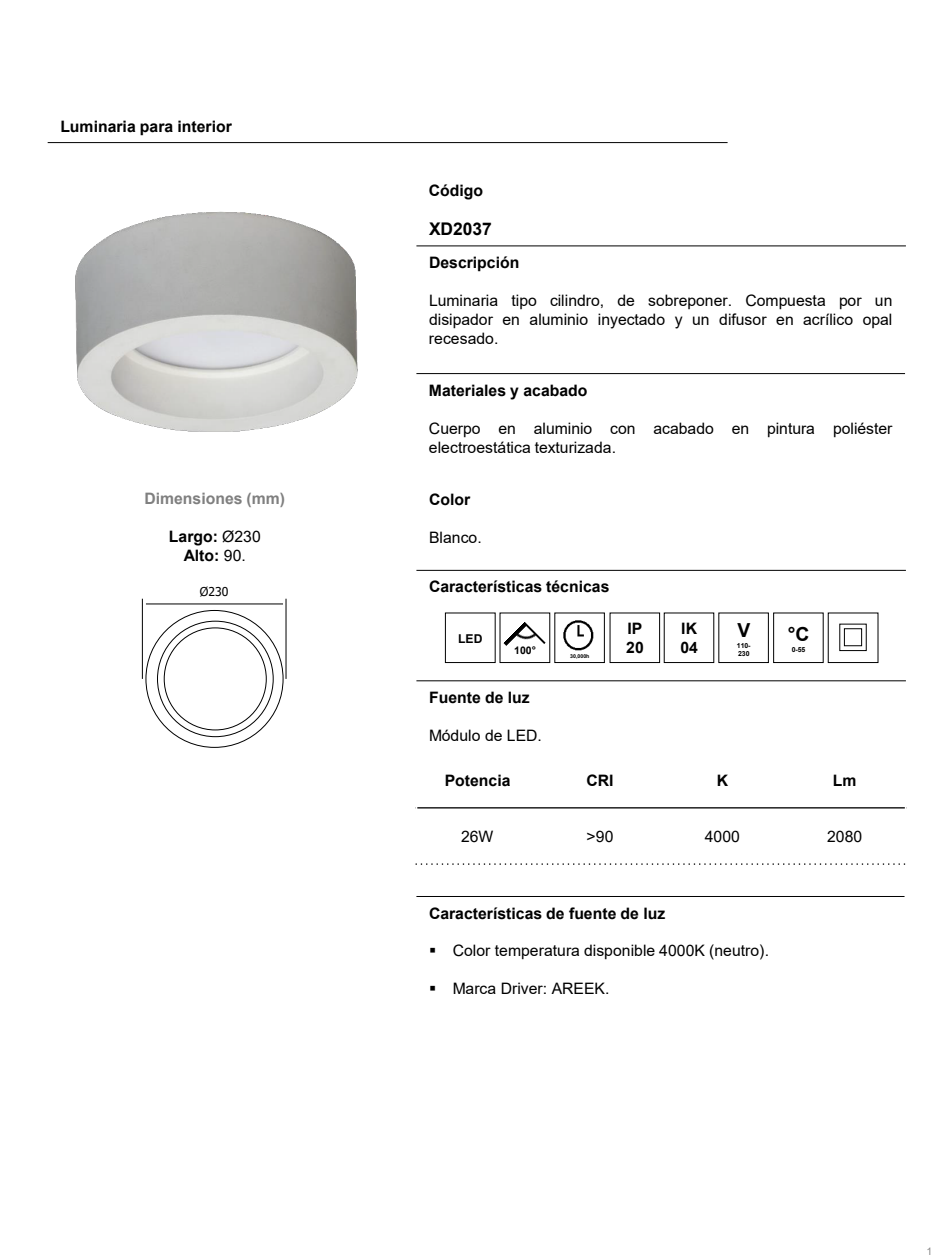
<style>
.page{position:relative;width:945px;height:1260px;background:#fff}
.page>*{position:absolute;margin:0;border:0;box-sizing:border-box;transform-origin:0 0}
.t1{font:700 19.25px "Arial";color:#000}
.t2{font:700 17.5px "Arial";color:#000}
.t3{font:15.75px/18.9px "Arial";color:#000;text-align:justify}
.t4{font:700 15.75px/18.9px "Arial";color:#000}
.t5{font:700 15.75px "Arial";color:#7f7f7f}
.t6{font:12.25px "Tahoma";color:#000}
.t7{font:700 12.25px "Arial";color:#000}
.t8{font:700 10.5px "Arial";color:#000}
.t9{font:10.5px "Arial";color:#898989}
.t10{font:700 7px/8.4px "Arial";letter-spacing:-.01em;color:#000}
.t11{font:700 5.25px "Arial";letter-spacing:.005em;color:#000}
.s1{font-weight:400}
</style>
<div class="page">
<hr style="left:48px;top:142px;width:680px;height:1px;background:#000">
<hr style="left:416px;top:373px;width:489px;height:1px;background:#000">
<hr style="left:416px;top:570px;width:490px;height:1px;background:#000">
<hr style="left:416px;top:246px;width:490px;height:1px;background:#000">
<hr style="left:416px;top:681px;width:490px;height:1px;background:#000">
<hr style="left:416px;top:896px;width:489px;height:1px;background:#000">
<img style="left:75px;top:211px;width:283px;height:221px">
<div style="left:445px;top:613px;width:50px;height:50px;border:1px solid #000"></div>
<div style="left:773px;top:613px;width:50px;height:50px;border:1px solid #000"></div>
<div style="left:719px;top:613px;width:50px;height:50px;border:1px solid #000"></div>
<div style="left:610px;top:613px;width:50px;height:50px;background:#fff;border:1px solid #000"></div>
<div style="left:555px;top:613px;width:50px;height:50px;background:#fff;border:1px solid #000"></div>
<img style="left:563px;top:620px;width:31px;height:31px">
<img style="left:503px;top:622px;width:43px;height:42px">
<div style="left:844px;top:628px;width:18px;height:18px;border:1px solid #000"></div>
<hr style="left:416px;top:807px;width:491px;height:2px;background:#000">
<hr style="left:416px;top:751px;width:1px;height:114px;background:#fff">
<hr style="left:905px;top:751px;width:2px;height:114px;background:#fff">
<svg style="left:416px;top:863px;width:490px;height:2px"></svg>
<hr style="left:142px;top:599px;width:1px;height:80px;background:#000">
<hr style="left:286px;top:599px;width:1px;height:80px;background:#000">
<hr style="left:146px;top:604px;width:137px;height:1px;background:#000">
<p class="t4" style="left:60px;top:118px;width:173px">Luminaria para interior</p>
<p class="t5" style="left:144px;top:487px;width:142px">Dimensiones (mm)</p>
<p class="t4" style="left:169px;top:527px;width:93px;text-align:center">Largo: <span class="s1">Ø230<br></span>Alto: <span class="s1">90.</span></p>
<p class="t6" style="left:200px;top:584px;width:30px">Ø230</p>
<p class="t4" style="left:429px;top:181px;width:56px">Código</p>
<p class="t2" style="left:429px;top:217px;width:64px">XD2037</p>
<p class="t4" style="left:429px;top:253px;width:92px">Descripción</p>
<p class="t3" style="left:429px;top:291px;width:465px">Luminaria tipo cilindro, de sobreponer. Compuesta por un disipador en aluminio inyectado y un difusor en acrílico opal recesado.</p>
<p class="t4" style="left:429px;top:381px;width:160px">Materiales y acabado</p>
<p class="t3" style="left:429px;top:419px;width:465px">Cuerpo en aluminio con acabado en pintura poliéster electroestática texturizada.</p>
<p class="t4" style="left:429px;top:490px;width:43px">Color</p>
<p class="t3" style="left:429px;top:528px;width:54px">Blanco.</p>
<p class="t4" style="left:429px;top:577px;width:182px">Características técnicas</p>
<p class="t1" style="left:737px;top:616px;width:14px">V</p>
<p class="t10" style="left:737px;top:641px;width:15px">110-<br>230</p>
<p class="t4" style="left:626px;top:620px;width:19px">IP<br>20</p>
<p class="t4" style="left:680px;top:620px;width:19px">IK<br>04</p>
<p class="t7" style="left:458px;top:630px;width:26px">LED</p>
<p class="t1" style="left:788px;top:621px;width:23px">°C</p>
<p class="t10" style="left:792px;top:645px;width:15px">0-55</p>
<p class="t8" style="left:514px;top:643px;width:23px">100°</p>
<p class="t11" style="left:570px;top:652px;width:21px">30,000h</p>
<p class="t4" style="left:429px;top:688px;width:102px">Fuente de luz</p>
<p class="t3" style="left:429px;top:726px;width:114px">Módulo de LED.</p>
<p class="t4" style="left:445px;top:771px;width:67px">Potencia</p>
<p class="t4" style="left:586px;top:771px;width:29px">CRI</p>
<p class="t4" style="left:717px;top:771px;width:13px">K</p>
<p class="t4" style="left:833px;top:771px;width:25px">Lm</p>
<p class="t3" style="left:461px;top:827px;width:34px">26W</p>
<p class="t3" style="left:587px;top:827px;width:28px">&gt;90</p>
<p class="t3" style="left:705px;top:827px;width:37px">4000</p>
<p class="t3" style="left:827px;top:827px;width:37px">2080</p>
<p class="t4" style="left:429px;top:904px;width:238px">Características de fuente de luz</p>
<p class="t3" style="left:429px;top:941px;width:341px">▪ Color temperatura disponible 4000K (neutro).</p>
<p class="t3" style="left:429px;top:979px;width:182px">▪ Marca Driver: AREEK.</p>
<p class="t9" style="left:927px;top:1244px;width:7px">1</p>
</div>
